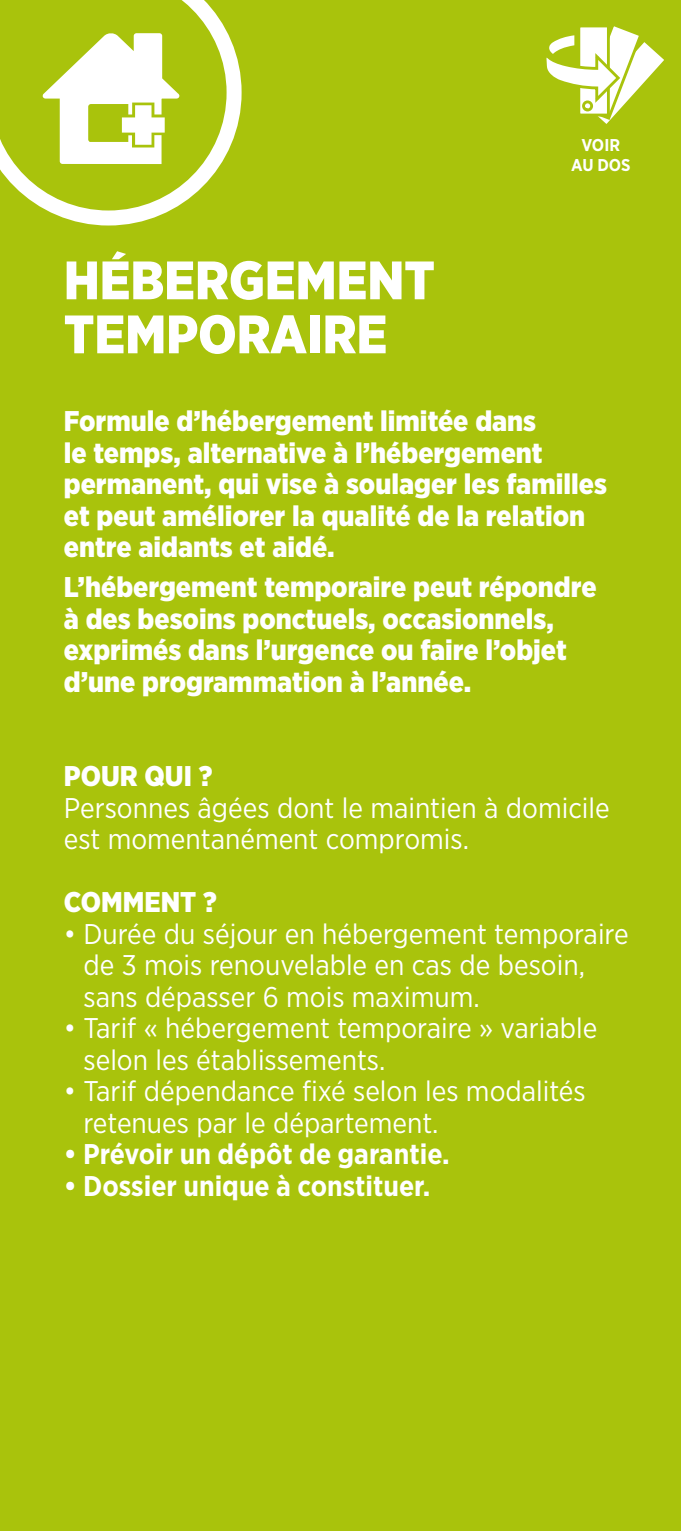
<style>
.page{position:relative;width:681px;height:1531px;background:#fff}
.page>*{position:absolute;margin:0;border:0;box-sizing:border-box;transform-origin:0 0}
.t1{font:900 54px/54px "Gotham Narrow";color:#fff}
.t2{font:900 28.5px/31.5px "Gotham Narrow";color:#fff}
.t3{font:28.5px/31.5px "Gotham Narrow";color:#fff}
.t4{font:700 28.5px "Gotham Narrow";color:#fff}
.t5{font:700 17.1px/20.4px "Gotham Narrow";color:#fff;text-align:center}
</style>
<div class="page">
<div style="left:0;top:0;width:680px;height:1531px;background:#a9c30c"></div>
<svg style="left:0;top:0;width:241px;height:225px"></svg>
<svg style="left:546px;top:26px;width:118px;height:98px"></svg>
<svg style="left:0;top:0;width:179px;height:164px"></svg>
<h1 class="t1" style="left:64px;top:253px;width:372px">HÉBERGEMENT<br>TEMPORAIRE</h1>
<p class="t5" style="left:571px;top:134px;width:61px">VOIR<br>AU DOS</p>
<p class="t2" style="left:64px;top:405px;width:544px">Formule d’hébergement limitée dans<br>le temps, alternative à l’hébergement permanent, qui vise à soulager les familles et peut améliorer la qualité de la relation entre aidants et aidé.</p>
<p class="t2" style="left:64px;top:571px;width:534px">L’hébergement temporaire peut répondre à des besoins ponctuels, occasionnels, exprimés dans l’urgence ou faire l’objet d’une programmation à l’année.</p>
<p class="t2" style="left:64px;top:760px;width:150px">POUR QUI ?</p>
<p class="t3" style="left:64px;top:791px;width:547px">Personnes âgées dont le maintien à domicile est momentanément compromis.</p>
<p class="t2" style="left:64px;top:886px;width:154px">COMMENT ?</p>
<p class="t3" style="left:83px;top:917px;width:546px;text-indent:-20px">• Durée du séjour en hébergement temporaire de 3 mois renouvelable en cas de besoin, sans dépasser 6 mois maximum.</p>
<p class="t3" style="left:83px;top:1012px;width:515px;text-indent:-20px">• Tarif « hébergement temporaire » variable selon les établissements.</p>
<p class="t3" style="left:83px;top:1075px;width:503px;text-indent:-20px">• Tarif dépendance fixé selon les modalités retenues par le département.</p>
<p class="t4" style="left:64px;top:1136px;width:387px">• Prévoir un dépôt de garantie.</p>
<p class="t4" style="left:64px;top:1167px;width:368px">• Dossier unique à constituer.</p>
</div>
